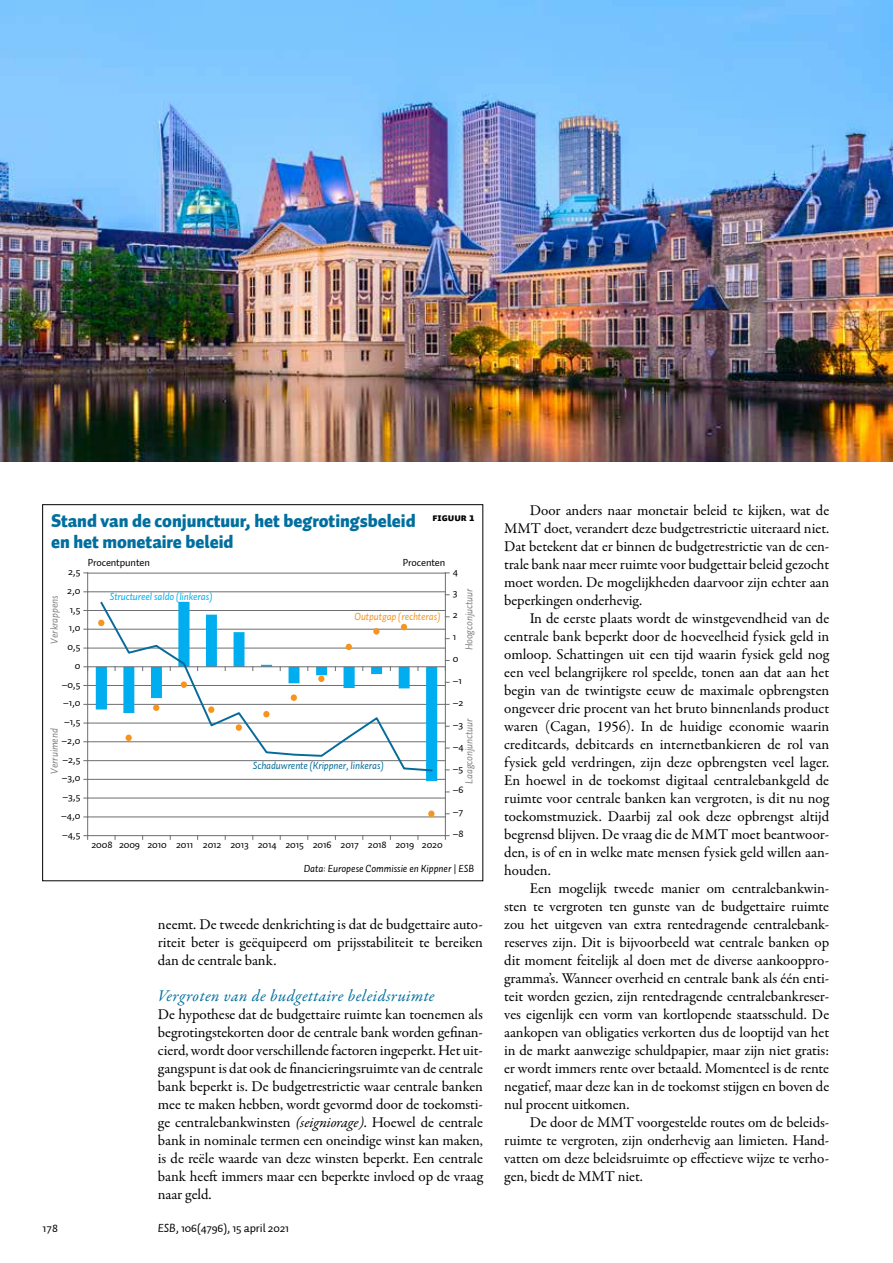
<style>
.page{position:relative;width:893px;height:1263px;background:#fff}
.page>*{position:absolute;margin:0;border:0;box-sizing:border-box;transform-origin:0 0}
.t1{font:900 18px/21px "Auto 1";letter-spacing:-.005em;color:#006f9f}
.t2{font:italic 16.5px "Garamond Premr Pro";letter-spacing:.03em;color:#006f9f}
.t3{font:15px/18px "Garamond Premr Pro";letter-spacing:-.005em;color:#000;text-align:justify}
.t4{font:12px "Auto 1";letter-spacing:-.005em;color:#000}
.t5{font:10.5px "Auto 1";letter-spacing:-.005em;color:#000101}
.t6{font:italic 10.5px "Auto 1";letter-spacing:-.015em;color:#808284}
.t7{font:italic 10.5px "Auto 1";letter-spacing:-.005em;color:#000}
.t8{font:italic 10.5px "Auto 1";letter-spacing:-.015em;color:#046b9b}
.t9{font:italic 10.5px "Auto 1";letter-spacing:-.015em;color:#00aeef}
.t10{font:italic 10.5px "Auto 1";letter-spacing:-.01em;color:#f7941d}
.t11{font:10.5px "Auto 1 Black Sm Cp";color:#000}
.s1{font-style:normal}
.s2{font-style:italic}
</style>
<div class="page">
<hr style="left:88px;top:591px;width:357px;height:1px;background:#6d6e71">
<hr style="left:88px;top:610px;width:357px;height:1px;background:#6d6e71">
<hr style="left:88px;top:629px;width:357px;height:1px;background:#6d6e71">
<hr style="left:88px;top:648px;width:357px;height:1px;background:#6d6e71">
<hr style="left:88px;top:685px;width:357px;height:1px;background:#6d6e71">
<hr style="left:88px;top:704px;width:357px;height:1px;background:#6d6e71">
<hr style="left:88px;top:723px;width:357px;height:1px;background:#6d6e71">
<hr style="left:88px;top:741px;width:357px;height:1px;background:#6d6e71">
<hr style="left:88px;top:760px;width:357px;height:1px;background:#6d6e71">
<hr style="left:88px;top:779px;width:357px;height:1px;background:#6d6e71">
<hr style="left:88px;top:798px;width:357px;height:1px;background:#6d6e71">
<hr style="left:88px;top:817px;width:357px;height:1px;background:#6d6e71">
<svg style="left:96px;top:628px;width:341px;height:153px"></svg>
<hr style="left:445px;top:573px;width:1px;height:263px;background:#6d6e71">
<hr style="left:87px;top:573px;width:1px;height:263px;background:#6d6e71">
<hr style="left:88px;top:666px;width:357px;height:1px;background:#6d6e71">
<svg style="left:99px;top:601px;width:335px;height:171px"></svg>
<svg style="left:98px;top:620px;width:6px;height:6px"></svg>
<div style="left:126px;top:734px;width:6px;height:7px;background:#f7941d;border-radius:50%"></div>
<div style="left:153px;top:704px;width:6px;height:7px;background:#f7941d;border-radius:50%"></div>
<div style="left:181px;top:681px;width:6px;height:7px;background:#f7941d;border-radius:50%"></div>
<div style="left:208px;top:706px;width:6px;height:7px;background:#f7941d;border-radius:50%"></div>
<div style="left:236px;top:724px;width:6px;height:7px;background:#f7941d;border-radius:50%"></div>
<div style="left:263px;top:711px;width:7px;height:6px;background:#f7941d;border-radius:50%"></div>
<div style="left:291px;top:694px;width:6px;height:7px;background:#f7941d;border-radius:50%"></div>
<div style="left:318px;top:675px;width:7px;height:7px;background:#f7941d;border-radius:50%"></div>
<svg style="left:346px;top:644px;width:6px;height:6px"></svg>
<div style="left:373px;top:628px;width:6px;height:7px;background:#f7941d;border-radius:50%"></div>
<svg style="left:401px;top:624px;width:6px;height:6px"></svg>
<div style="left:428px;top:810px;width:6px;height:7px;background:#f7941d;border-radius:50%"></div>
<hr style="left:88px;top:835px;width:357px;height:1px;background:#6d6e71">
<hr style="left:88px;top:573px;width:357px;height:1px;background:#6d6e71">
<img style="left:0;top:0;width:893px;height:461px">
<p class="t1" style="left:51px;top:511px;width:366px">Stand van de conjunctuur, het begrotingsbeleid en het monetaire beleid</p>
<p class="t11" style="left:432px;top:511px;width:44px">FIGUUR 1</p>
<p class="t5" style="left:68px;top:565px;width:14px">2,5</p>
<p class="t5" style="left:88px;top:556px;width:64px">Procentpunten</p>
<p class="t5" style="left:403px;top:556px;width:44px">Procenten</p>
<p class="t5" style="left:67px;top:584px;width:15px">2,0</p>
<p class="t6" style="left:48px;top:644px;width:50px;rotate:-90deg">Verkrappens</p>
<p class="t9" style="left:110px;top:590px;width:104px">Structureel saldo (linkeras)</p>
<p class="t5" style="left:70px;top:602px;width:12px">1,5</p>
<p class="t5" style="left:69px;top:621px;width:13px">1,0</p>
<p class="t5" style="left:67px;top:640px;width:15px">0,5</p>
<p class="t5" style="left:75px;top:659px;width:7px">0</p>
<p class="t5" style="left:62px;top:677px;width:20px">–0,5</p>
<p class="t5" style="left:63px;top:696px;width:19px">–1,0</p>
<p class="t5" style="left:64px;top:715px;width:18px">–1,5</p>
<p class="t6" style="left:48px;top:774px;width:47px;rotate:-90deg">Verruimend</p>
<p class="t5" style="left:62px;top:734px;width:20px">–2,0</p>
<p class="t5" style="left:63px;top:752px;width:19px">–2,5</p>
<p class="t5" style="left:62px;top:771px;width:20px">–3,0</p>
<p class="t5" style="left:63px;top:790px;width:19px">–3,5</p>
<p class="t5" style="left:61px;top:809px;width:21px">–4,0</p>
<p class="t5" style="left:62px;top:827px;width:20px">–4,5</p>
<p class="t10" style="left:355px;top:609px;width:87px">Outputgap (rechteras)</p>
<p class="t8" style="left:253px;top:759px;width:132px">Schaduwrente (Krippner, linkeras)</p>
<p class="t5" style="left:91px;top:838px;width:353px">2008 2009 2010 2011 2012 2013 2014 2015 2016 2017 2018 2019 2020</p>
<p class="t5" style="left:453px;top:564px;width:7px">4</p>
<p class="t5" style="left:453px;top:586px;width:6px">3</p>
<p class="t5" style="left:453px;top:608px;width:6px">2</p>
<p class="t5" style="left:453px;top:630px;width:5px">1</p>
<p class="t6" style="left:462px;top:650px;width:63px;rotate:-90deg">Hoogconjuctuur</p>
<p class="t5" style="left:453px;top:652px;width:7px">0</p>
<p class="t5" style="left:453px;top:674px;width:10px">–1</p>
<p class="t5" style="left:453px;top:696px;width:12px">–2</p>
<p class="t6" style="left:462px;top:784px;width:67px;rotate:-90deg">Laagconjunctuur</p>
<p class="t5" style="left:453px;top:718px;width:12px">–3</p>
<p class="t5" style="left:453px;top:740px;width:12px">–4</p>
<p class="t5" style="left:453px;top:761px;width:12px">–5</p>
<p class="t5" style="left:453px;top:783px;width:12px">–6</p>
<p class="t5" style="left:453px;top:805px;width:12px">–7</p>
<p class="t5" style="left:453px;top:827px;width:12px">–8</p>
<p class="t7" style="left:304px;top:862px;width:172px">Data: Europese Commissie en Kippner <span class="s1">|</span> ESB</p>
<p class="t3" style="left:158px;top:916px;width:326px">neemt. De tweede denkrichting is dat de budgettaire auto&shy;riteit beter is geëquipeerd om prijsstabiliteit te bereiken dan de centrale bank.</p>
<p class="t2" style="left:158px;top:986px;width:278px">Vergroten van de budgettaire beleidsruimte</p>
<p class="t3" style="left:158px;top:1006px;width:327px">De hypothese dat de budgettaire ruimte kan toenemen als begrotingstekorten door de centrale bank worden gefinan&shy;cierd, wordt door verschillende factoren ingeperkt. Het uit&shy;gangspunt is dat ook de financieringsruimte van de centrale bank beperkt is. De budgetrestrictie waar centrale banken mee te maken hebben, wordt gevormd door de toekomsti&shy;ge centralebankwinsten <span class="s2">(seigniorage)</span>. Hoewel de centrale bank in nominale termen een oneindige winst kan maken, is de reële waarde van deze winsten beperkt. Een centrale bank heeft immers maar een beperkte invloed op de vraag naar geld.</p>
<p class="t4" style="left:43px;top:1221px;width:17px">178</p>
<p class="t4" style="left:158px;top:1221px;width:133px"><span class="s2">ESB</span>, 106(4796), 15 april 2021</p>
<p class="t3" style="left:504px;top:502px;width:327px;text-indent:26px">Door anders naar monetair beleid te kijken, wat de MMT doet, verandert deze budgetrestrictie uiteraard niet.<br>Dat betekent dat er binnen de budgetrestrictie van de cen&shy;trale bank naar meer ruimte voor budgettair beleid gezocht moet worden. De mogelijkheden daarvoor zijn echter aan beperkingen onderhevig.</p>
<p class="t3" style="left:504px;top:610px;width:327px;text-indent:26px">In de eerste plaats wordt de winstgevendheid van de centrale bank beperkt door de hoeveelheid fysiek geld in omloop. Schattingen uit een tijd waarin fysiek geld nog een veel belangrijkere rol speelde, tonen aan dat aan het begin van de twintigste eeuw de maximale opbrengsten ongeveer drie procent van het bruto binnenlands product waren (Cagan, 1956). In de huidige economie waarin creditcards, debitcards en internetbankieren de rol van fysiek geld verdringen, zijn deze opbrengsten veel lager.<br>En hoewel in de toekomst digitaal centralebankgeld de ruimte voor centrale banken kan vergroten, is dit nu nog toekomstmuziek. Daarbij zal ook deze opbrengst altijd begrensd blijven. De vraag die de MMT moet beantwoor&shy;den, is of en in welke mate mensen fysiek geld willen aan&shy;houden.</p>
<p class="t3" style="left:504px;top:880px;width:326px;text-indent:26px">Een mogelijk tweede manier om centralebankwin&shy;sten te vergroten ten gunste van de budgettaire ruimte zou het uitgeven van extra rentedragende centralebank&shy;reserves zijn. Dit is bijvoorbeeld wat centrale banken op dit moment feitelijk al doen met de diverse aankooppro&shy;gramma’s. Wanneer overheid en centrale bank als één enti&shy;teit worden gezien, zijn rentedragende centralebankreser&shy;ves eigenlijk een vorm van kortlopende staatsschuld. De aankopen van obligaties verkorten dus de looptijd van het in de markt aanwezige schuldpapier, maar zijn niet gratis: er wordt immers rente over betaald. Momenteel is de rente negatief, maar deze kan in de toekomst stijgen en boven de nul procent uitkomen.</p>
<p class="t3" style="left:504px;top:1114px;width:326px;text-indent:26px">De door de MMT voorgestelde routes om de beleids&shy;ruimte te vergroten, zijn onderhevig aan limieten. Hand&shy;vatten om deze beleidsruimte op effectieve wijze te verho&shy;gen, biedt de MMT niet.</p>
</div>
